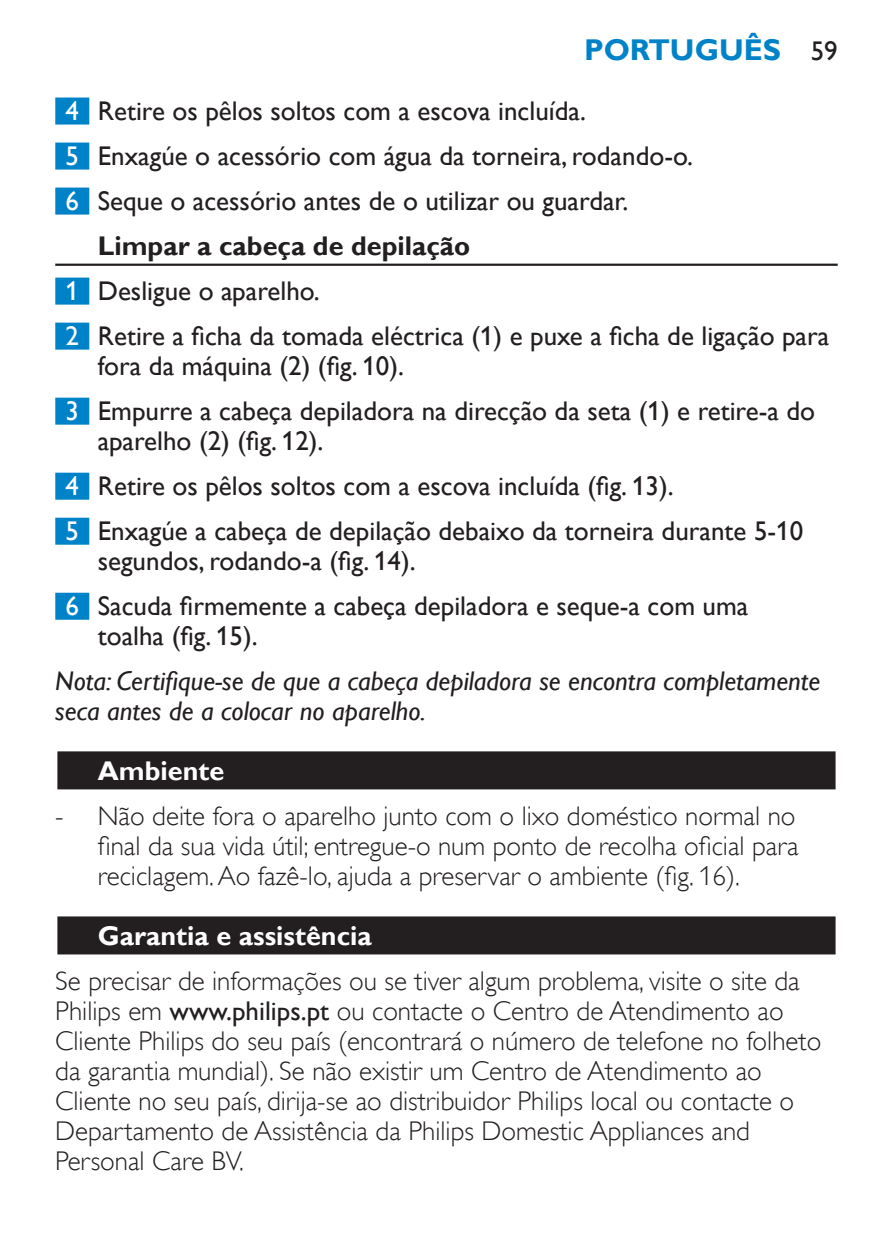
<style>
.page{position:relative;width:893px;height:1259px;background:#fff}
.page>*{position:absolute;margin:0;border:0;box-sizing:border-box;transform-origin:0 0}
.t1{font:700 30px "Gill Sans Alt One WGL";color:#0082c8}
.t2{font:27px/30px "Gill Sans Alt One WGL Light";color:#231f20;text-align:justify}
.t3{font:27px/30px "Gill Sans Alt One WGL";color:#231f20}
.t4{font:italic 27px/30px "Gill Sans Alt One WGL";color:#231f20}
.t5{font:700 27px "Gill Sans Alt One WGL";color:#fff}
.t6{font:700 27px "Gill Sans Alt One WGL";color:#231f20}
.t7{font:27px "Gill Sans Alt One WGL";color:#fff}
.s1{font-weight:400;font-size:27px;color:#231f20}
.s2{color:#fff}
.s3{font-family:"Gill Sans Alt One WGL"}
</style>
<div class="page">
<div style="left:55px;top:98px;width:34px;height:27px;background:#0082c8"></div>
<div style="left:55px;top:143px;width:34px;height:27px;background:#0082c8"></div>
<div style="left:55px;top:188px;width:34px;height:27px;background:#0082c8"></div>
<hr style="left:55px;top:264px;width:783px;height:2px;background:#231f20">
<div style="left:55px;top:278px;width:34px;height:27px;background:#0082c8"></div>
<div style="left:55px;top:323px;width:34px;height:27px;background:#0082c8"></div>
<div style="left:55px;top:398px;width:34px;height:27px;background:#0082c8"></div>
<div style="left:55px;top:473px;width:34px;height:27px;background:#0082c8"></div>
<div style="left:55px;top:518px;width:34px;height:27px;background:#0082c8"></div>
<div style="left:55px;top:593px;width:34px;height:27px;background:#0082c8"></div>
<div style="left:55px;top:749px;width:783px;height:43px;background:linear-gradient(to right,#a2a1a1,#a2a1a1)"></div>
<div style="left:57px;top:751px;width:779px;height:38px;background:#231f20"></div>
<div style="left:55px;top:914px;width:783px;height:43px;background:linear-gradient(to right,#949293,#949293)"></div>
<div style="left:57px;top:916px;width:779px;height:38px;background:#231f20"></div>
<p class="t1" style="left:584px;top:29px;width:253px">Português <span class="s1">59</span></p>
<p class="t7" style="left:55px;top:92px;width:9px">4</p>
<p class="t3" style="left:98px;top:96px;width:490px">Retire os pêlos soltos com a escova incluída.</p>
<p class="t3" style="left:66px;top:141px;width:629px"><span class="s2">5</span> Enxagúe o acessório com água da torneira, rodando-o.</p>
<p class="t3" style="left:66px;top:186px;width:564px"><span class="s2">6</span> Seque o acessório antes de o utilizar ou guardar.</p>
<p class="t6" style="left:98px;top:227px;width:374px">Limpar a cabeça de depilação</p>
<p class="t3" style="left:66px;top:276px;width:256px"><span class="s2">1</span> Desligue o aparelho.</p>
<p class="t7" style="left:55px;top:317px;width:9px">2</p>
<p class="t3" style="left:98px;top:321px;width:733px">Retire a ficha da tomada eléctrica (1) e puxe a ficha de ligação para fora da máquina (2) (fig. 10).</p>
<p class="t7" style="left:55px;top:392px;width:9px">3</p>
<p class="t3" style="left:98px;top:396px;width:719px">Empurre a cabeça depiladora na direcção da seta (1) e retire-a do aparelho (2) (fig. 12).</p>
<p class="t7" style="left:55px;top:467px;width:9px">4</p>
<p class="t3" style="left:66px;top:463px;width:739px;line-height:45px;text-indent:32px">Retire os pêlos soltos com a escova incluída (fig. 13).<br><span class="s2">5</span> Enxagúe a cabeça de depilação debaixo da torneira durante 5-10</p>
<p class="t3" style="left:66px;top:538px;width:684px;line-height:45px;text-indent:32px">segundos, rodando-a (fig. 14).<br><span class="s2">6</span> Sacuda firmemente a cabeça depiladora e seque-a com uma</p>
<p class="t3" style="left:98px;top:621px;width:161px">toalha (fig. 15).</p>
<p class="t4" style="left:55px;top:666px;width:767px">Nota: Certifique-se de que a cabeça depiladora se encontra completamente seca antes de a colocar no aparelho.</p>
<p class="t5" style="left:98px;top:752px;width:128px">Ambiente</p>
<p class="t2" style="left:98px;top:801px;width:702px">Não deite fora o aparelho junto com o lixo doméstico normal no final da sua vida útil; entregue-o num ponto de recolha oficial para reciclagem. Ao fazê-lo, ajuda a preservar o ambiente (fig. 16).</p>
<p class="t5" style="left:98px;top:917px;width:275px">Garantia e assistência</p>
<p class="t2" style="left:55px;top:966px;width:767px;text-align:left">Se precisar de informações ou se tiver algum problema, visite o site da Philips em <span class="s3">www.philips.pt</span> ou contacte o Centro de Atendimento ao Cliente Philips do seu país (encontrará o número de telefone no folheto da garantia mundial). Se não existir um Centro de Atendimento ao Cliente no seu país, dirija-se ao distribuidor Philips local ou contacte o Departamento de Assistência da Philips Domestic Appliances and Personal Care BV.</p>
<p class="t2" style="left:55px;top:801px;width:10px">-</p>
</div>
